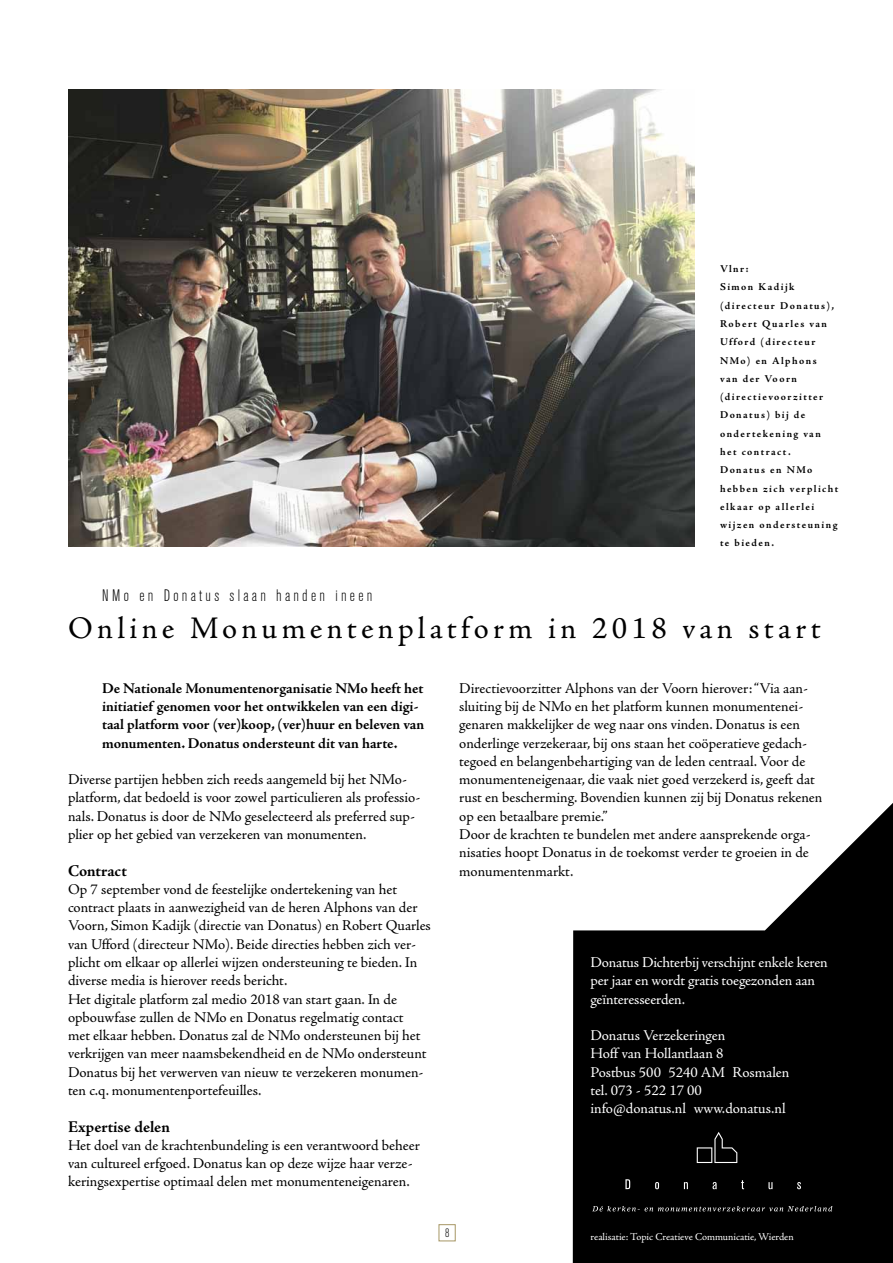
<style>
.page{position:relative;width:893px;height:1263px;background:#fff}
.page>*{position:absolute;margin:0;border:0;box-sizing:border-box;transform-origin:0 0}
.t1{font:31.5px "Adobe Jenson Pro";letter-spacing:.135em;color:#000}
.t2{font:300 condensed 16.5px "Akzidenz Grotesk BE";letter-spacing:.2em;color:#000}
.t3{font:700 16.5px "Adobe Jenson Pro";letter-spacing:-.005em;color:#000}
.t4{font:15px/18.3px "Adobe Jenson Pro";color:#000}
.t5{font:15px/18.3px "Adobe Jenson Pro";letter-spacing:-.01em;color:#fff}
.t6{font:700 15px/18.3px "Adobe Jenson Pro";letter-spacing:-.005em;color:#000}
.t7{font:300 condensed 12px "Akzidenz Grotesk BE";color:#000}
.t8{font:700 10.5px/18.3px "Adobe Jenson Pro";letter-spacing:.135em;color:#000}
.t9{font:10.5px "Adobe Jenson Pro";letter-spacing:-.005em;color:#fff}
</style>
<div class="page">
<div style="left:439px;top:1224px;width:17px;height:17px;border:1px solid #a79765"></div>
<svg style="left:573px;top:803px;width:320px;height:460px;fill:#000"></svg>
<svg style="left:697px;top:1132px;width:40px;height:31px"></svg>
<svg style="left:625px;top:1179px;width:5px;height:10px"></svg>
<svg style="left:655px;top:1182px;width:4px;height:7px"></svg>
<svg style="left:684px;top:1182px;width:4px;height:7px"></svg>
<svg style="left:712px;top:1182px;width:5px;height:7px"></svg>
<svg style="left:741px;top:1180px;width:3px;height:9px"></svg>
<svg style="left:768px;top:1182px;width:4px;height:7px"></svg>
<svg style="left:797px;top:1182px;width:4px;height:7px"></svg>
<svg style="left:592px;top:1206px;width:240px;height:5px"></svg>
<img style="left:68px;top:89px;width:626px;height:457px">
<p class="t8" style="left:720px;top:260px;width:120px">Vlnr:<br>Simon Kadijk (directeur Donatus),<br>Robert Quarles van<br>Ufford (directeur<br>NMo) en Alphons<br>van der Voorn (directievoorzitter<br>Donatus) bij de ondertekening van het contract.<br>Donatus en NMo hebben zich verplicht elkaar op allerlei wijzen ondersteuning te bieden.</p>
<p class="t2" style="left:102px;top:587px;width:272px">N Mo en Donatus slaan handen ineen</p>
<h1 class="t1" style="left:68px;top:610px;width:754px">Online Monumentenplatform in 2018 van start</h1>
<p class="t6" style="left:102px;top:679px;width:324px">De Nationale Monumentenorganisatie NMo heeft het initiatief genomen voor het ontwikkelen van een digi&shy;taal platform voor (ver)koop, (ver)huur en beleven van monumenten. Donatus ondersteunt dit van harte.</p>
<p class="t4" style="left:68px;top:771px;width:354px">Diverse partijen hebben zich reeds aangemeld bij het NMo&shy;platform, dat bedoeld is voor zowel particulieren als professio&shy;nals. Donatus is door de NMo geselecteerd als preferred sup&shy;plier op het gebied van verzekeren van monumenten.</p>
<p class="t3" style="left:68px;top:861px;width:60px">Contract</p>
<p class="t4" style="left:68px;top:880px;width:364px">Op 7 september vond de feestelijke ondertekening van het contract plaats in aanwezigheid van de heren Alphons van der Voorn, Simon Kadijk (directie van Donatus) en Robert Quarles van Ufford (directeur NMo). Beide directies hebben zich ver&shy;plicht om elkaar op allerlei wijzen ondersteuning te bieden. In diverse media is hierover reeds bericht.<br>Het digitale platform zal medio 2018 van start gaan. In de opbouwfase zullen de NMo en Donatus regelmatig contact<br>met elkaar hebben. Donatus zal de NMo ondersteunen bij het verkrijgen van meer naamsbekendheid en de NMo ondersteunt Donatus bij het verwerven van nieuw te verzekeren monumen&shy;ten c.q. monumentenportefeuilles.</p>
<p class="t3" style="left:68px;top:1117px;width:103px">Expertise delen</p>
<p class="t4" style="left:68px;top:1136px;width:353px">Het doel van de krachtenbundeling is een verantwoord beheer van cultureel erfgoed. Donatus kan op deze wijze haar verze&shy;keringsexpertise optimaal delen met monumenteneigenaren.</p>
<p class="t4" style="left:459px;top:679px;width:365px">Directievoorzitter Alphons van der Voorn hierover: “Via aan&shy;sluiting bij de NMo en het platform kunnen monumentenei&shy;genaren makkelijker de weg naar ons vinden. Donatus is een onderlinge verzekeraar, bij ons staan het coöperatieve gedach&shy;tegoed en belangenbehartiging van de leden centraal. Voor de monumenteneigenaar, die vaak niet goed verzekerd is, geeft dat rust en bescherming. Bovendien kunnen zij bij Donatus rekenen op een betaalbare premie.”<br>Door de krachten te bundelen met andere aansprekende orga&shy;nisaties hoopt Donatus in de toekomst verder te groeien in de monumentenmarkt.</p>
<p class="t5" style="left:590px;top:953px;width:239px">Donatus Dichterbij verschijnt enkele keren per jaar en wordt gratis toegezonden aan geïnteresseerden.</p>
<p class="t5" style="left:590px;top:1026px;width:201px">Donatus Verzekeringen<br>Hoff van Hollantlaan 8<br>Postbus 500 5240 AM Rosmalen tel. 073 - 522 17 00 info@donatus.nl www.donatus.nl</p>
<p class="t7" style="left:445px;top:1227px;width:6px">8</p>
<p class="t9" style="left:591px;top:1231px;width:205px">realisatie: Topic Creatieve Communicatie, Wierden</p>
</div>
